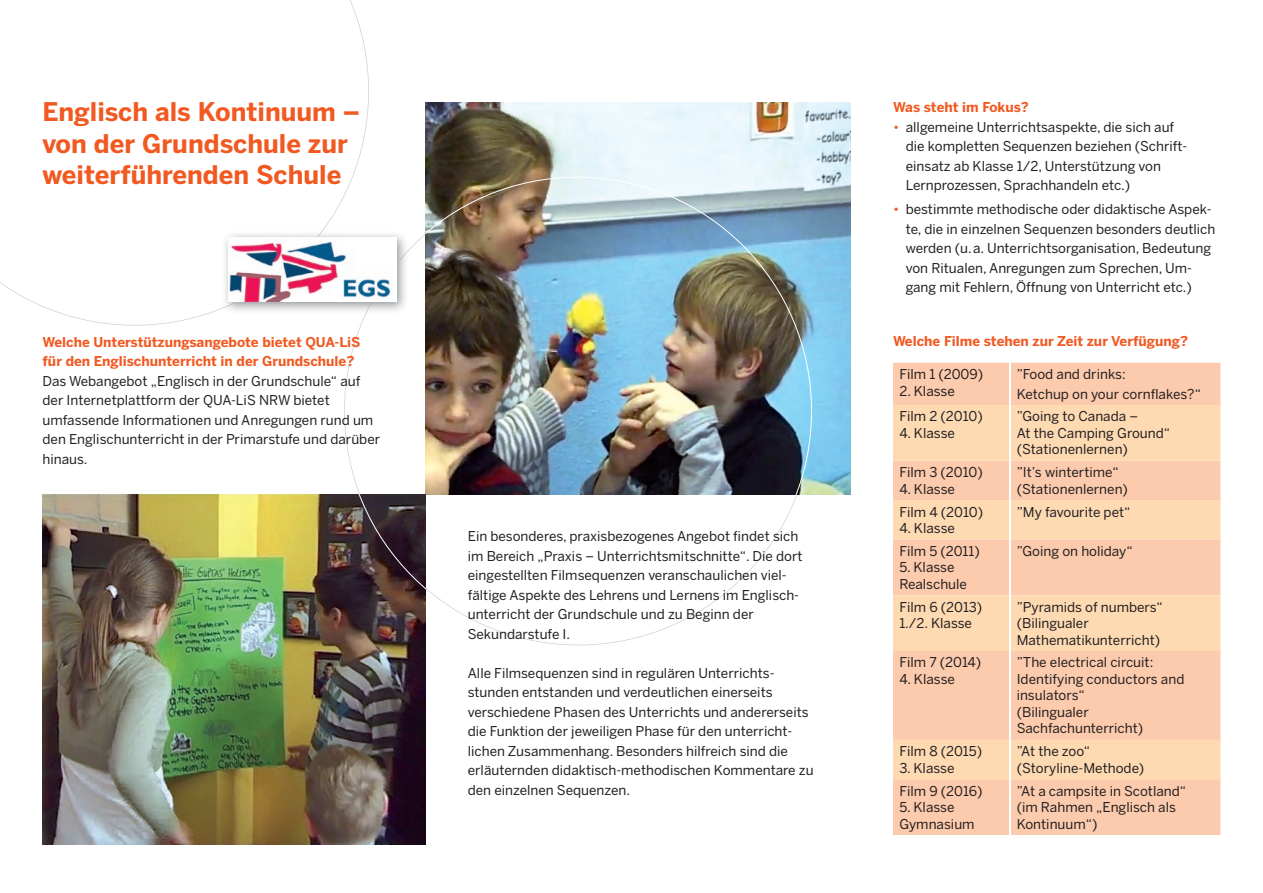
<style>
.page{position:relative;width:1263px;height:893px;background:#fff}
.page>*{position:absolute;margin:0;border:0;box-sizing:border-box;transform-origin:0 0}
.t1{font:700 25.5px/31.5px "Benton Sans";color:#f15921}
.t2{font:13.5px/19.5px "Benton Sans";color:#231f20}
.t3{font:700 13.5px/19.5px "Benton Sans";color:#f15921}
.s1{color:#f15921}
</style>
<div class="page">
<svg style="left:344px;top:234px;width:469px;height:411px"></svg>
<svg style="left:0;top:0;width:369px;height:326px"></svg>
<div style="left:893px;top:363px;width:327px;height:472px;background:#fccaac"></div>
<svg style="left:893px;top:405px;width:327px;height:374px;background:#fdd2af"></svg>
<hr style="left:1009px;top:363px;width:2px;height:42px;background:#fff">
<hr style="left:1009px;top:405px;width:2px;height:56px;background:#fff">
<hr style="left:1009px;top:461px;width:2px;height:39px;background:#fff">
<hr style="left:1009px;top:500px;width:2px;height:39px;background:#fff">
<hr style="left:1009px;top:539px;width:2px;height:56px;background:#fff">
<hr style="left:1009px;top:595px;width:2px;height:56px;background:#fff">
<hr style="left:1009px;top:651px;width:2px;height:89px;background:#fff">
<hr style="left:1009px;top:740px;width:2px;height:39px;background:#fff">
<hr style="left:1009px;top:779px;width:2px;height:56px;background:#fff">
<img style="left:425px;top:102px;width:425px;height:392px">
<img style="left:43px;top:494px;width:382px;height:350px">
<img style="left:222px;top:231px;width:187px;height:83px">
<img style="left:365px;top:249px;width:44px;height:65px">
<img style="left:222px;top:231px;width:101px;height:78px">
<img style="left:229px;top:237px;width:167px;height:65px">
<img style="left:425px;top:177px;width:387px;height:317px">
<img style="left:344px;top:494px;width:81px;height:151px">
<h1 class="t1" style="left:43px;top:96px;width:319px">Englisch als Kontinuum – von der Grundschule zur weiterführenden Schule</h1>
<p class="t3" style="left:43px;top:332px;width:320px">Welche Unterstützungsangebote bietet QUA-LiS für den Englischunterricht in der Grundschule?</p>
<p class="t2" style="left:43px;top:371px;width:339px">Das Webangebot „Englisch in der Grundschule“ auf der Internetplattform der QUA-LiS NRW bietet umfassende Informationen und Anregungen rund um den Englischunterricht in der Primarstufe und darüber hinaus.</p>
<p class="t2" style="left:468px;top:527px;width:336px">Ein besonderes, praxisbezogenes Angebot findet sich im Bereich „Praxis – Unterrichtsmitschnitte“. Die dort eingestellten Filmsequenzen veranschaulichen viel&shy;fältige Aspekte des Lehrens und Lernens im Englisch&shy;unterricht der Grundschule und zu Beginn der Sekundar stufe I.</p>
<p class="t2" style="left:468px;top:663px;width:347px">Alle Filmsequenzen sind in regulären Unterrichts&shy;stunden entstanden und verdeutlichen einerseits verschiedene Phasen des Unterrichts und andererseits die Funktion der jeweiligen Phase für den unterricht&shy;lichen Zusammenhang. Besonders hilfreich sind die erläuternden didaktisch-methodischen Kom mentare zu den einzelnen Sequenzen.</p>
<p class="t3" style="left:893px;top:98px;width:137px">Was steht im Fokus?</p>
<p class="t2" style="left:906px;top:118px;width:283px;text-indent:-13px"><span class="s1">•</span> allgemeine Unterrichtsaspekte, die sich auf die kompletten Sequenzen beziehen (Schrift&shy;einsatz ab Klasse 1/2, Unterstützung von Lernprozessen, Sprachhandeln etc.)</p>
<p class="t2" style="left:906px;top:200px;width:311px;text-indent:-13px"><span class="s1">•</span> bestimmte methodische oder didaktische Aspek&shy;te, die in einzelnen Sequenzen besonders deutlich werden (u. a. Unterrichtsorganisation, Bedeutung von Ritualen, Anregungen zum Sprechen, Um&shy;gang mit Fehlern, Öffnung von Unterricht etc.)</p>
<p class="t3" style="left:893px;top:332px;width:297px">Welche Filme stehen zur Zeit zur Verfügung?</p>
<p class="t2" style="left:899px;top:365px;width:85px">Film 1 (2009)</p>
<p class="t2" style="left:899px;top:381px;width:57px">2. Klasse</p>
<p class="t2" style="left:1017px;top:365px;width:186px">”Food and drinks:<br>Ketchup on your cornflakes?“</p>
<p class="t2" style="left:899px;top:407px;width:85px">Film 2 (2010)</p>
<p class="t2" style="left:899px;top:424px;width:57px">4. Klasse</p>
<p class="t2" style="left:1017px;top:409px;width:155px;line-height:16.5px">”Going to Canada –<br>At the Camping Ground“ (Stationenlernen)</p>
<p class="t2" style="left:899px;top:463px;width:85px">Film 3 (2010)</p>
<p class="t2" style="left:899px;top:479px;width:57px">4. Klasse</p>
<p class="t2" style="left:1017px;top:464px;width:113px;line-height:16.5px">”It’s wintertime“ (Stationenlernen)</p>
<p class="t2" style="left:899px;top:502px;width:85px">Film 4 (2010)</p>
<p class="t2" style="left:899px;top:519px;width:57px">4. Klasse</p>
<p class="t2" style="left:1017px;top:502px;width:115px">”My favourite pet“</p>
<p class="t2" style="left:899px;top:541px;width:82px">Film 5 (2011)</p>
<p class="t2" style="left:899px;top:559px;width:69px;line-height:16.5px">5. Klasse<br>Realschule</p>
<p class="t2" style="left:1017px;top:541px;width:118px">”Going on holiday“</p>
<p class="t2" style="left:899px;top:599px;width:84px;line-height:16.5px">Film 6 (2013)<br>1./2. Klasse</p>
<p class="t2" style="left:1017px;top:599px;width:148px;line-height:16.5px">”Pyramids of numbers“ (Bilingualer<br>Mathematikunterricht)</p>
<p class="t2" style="left:899px;top:653px;width:83px">Film 7 (2014)</p>
<p class="t2" style="left:899px;top:669px;width:57px">4. Klasse</p>
<p class="t2" style="left:1017px;top:655px;width:169px;line-height:16.5px">”The electrical circuit:<br>Identifying conductors and insulators“<br>(Bilingualer<br>Sachfachunterricht)</p>
<p class="t2" style="left:899px;top:742px;width:84px">Film 8 (2015)</p>
<p class="t2" style="left:899px;top:758px;width:57px">3. Klasse</p>
<p class="t2" style="left:899px;top:781px;width:85px">Film 9 (2016)</p>
<p class="t2" style="left:899px;top:799px;width:77px;line-height:16.5px">5. Klasse<br>Gymnasium</p>
<p class="t2" style="left:1017px;top:743px;width:129px;line-height:16.5px">”At the zoo“ (Storyline-Methode)</p>
<p class="t2" style="left:1017px;top:783px;width:171px;line-height:16.5px">”At a campsite in Scotland“ (im Rahmen „Englisch als<br>Kontinuum“)</p>
</div>
